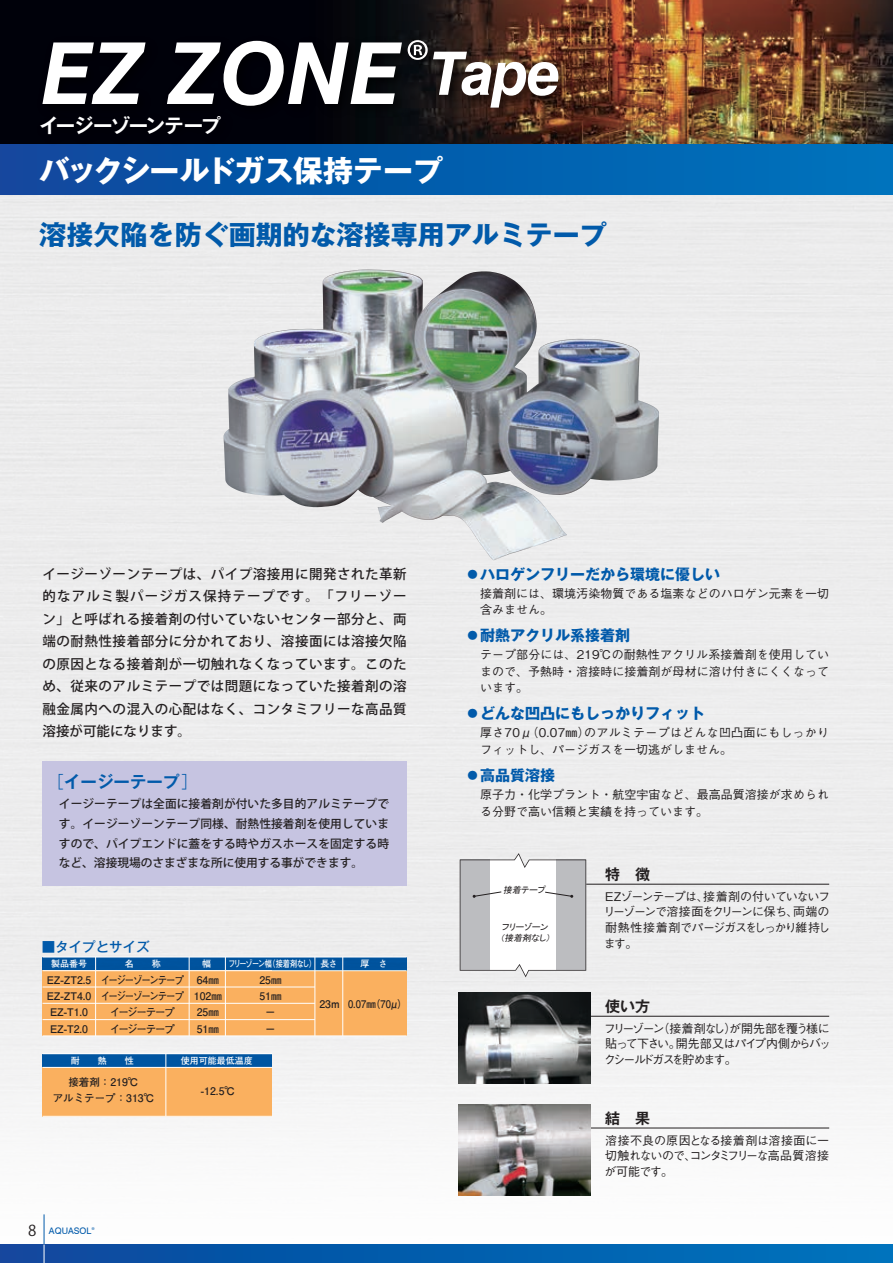
<style>
.page{position:relative;width:893px;height:1263px;background:#fff}
.page>*{position:absolute;margin:0;border:0;box-sizing:border-box;transform-origin:0 0}
.t1{font:italic 700 85.5px "Swiss 721 BT";color:#fff}
.t2{font:700 30px "Gothic MB101 Pro";letter-spacing:-.025em;color:#fff}
.t3{font:700 27px "Gothic MB101 Pro";color:#015aaa}
.t4{font:700 19.5px "Gothic MB101 Pro De";letter-spacing:-.07em;color:#fff}
.t5{font:700 16.5px "Gothic MB101 Pro De";color:#015aaa}
.t6{font:700 15px "Gothic MB101 Pro";color:#015aaa}
.t7{font:700 15px "Gothic MB101 Pro De";color:#231f20}
.t8{font:500 13.5px/22.5px "Koz Go Pro";letter-spacing:.04em;color:#231f20;text-align:justify}
.t9{font:500 13.5px "Gothic MB101 Pro";color:#015aaa}
.t10{font:500 12px/15.8px "Gothic BBB Pro";letter-spacing:.005em;color:#231f20;text-align:justify}
.t11{font:500 11.7px/19.5px "Koz Go Pro";color:#231f20;text-align:justify}
.t12{font:700 10.5px/16.4px "Futo Go B101 Pro";color:#231f20;text-align:center}
.t13{font:700 10.5px/16.4px "Futo Go B101 Pro";letter-spacing:-.135em;color:#231f20;text-align:center;scale:.9 1}
.t14{font:700 10.5px "Futo Go B101 Pro";color:#231f20;scale:.9 1}
.t15{font:700 9px "Futo Go B101 Pro";color:#fff}
.t16{font:700 9px "Futo Go B101 Pro";letter-spacing:-.125em;color:#fff;scale:.8 1}
.t17{font:9px "Swiss 721 BT";color:#015aaa}
.t18{font:italic 8.85px/10.5px "MS P Gothic";color:#231f20}
.s1{font-size:60px}
.s2{font-family:"Gothic MB101 Pro";font-weight:300}
.s3{font-family:"Koz Go Pro";font-size:15px;color:#231f20}
.s4{font-family:"Koz Go Pro";font-weight:300;font-size:7.5px}
</style>
<div class="page">
<img style="left:0;top:194px;width:893px;height:1050px">
<img style="left:0;top:0;width:893px;height:145px">
<div style="left:0;top:145px;width:893px;height:49px;background:linear-gradient(to right,#0c479d,#0074bd)"></div>
<hr style="left:44px;top:1214px;width:1px;height:49px;background:#015aaa">
<div style="left:0;top:1244px;width:893px;height:19px;background:linear-gradient(to right,#0c479d,#0074bd)"></div>
<svg style="left:44px;top:1244px;width:1px;height:19px"></svg>
<img style="left:223px;top:270px;width:168px;height:253px">
<img style="left:33px;top:10px;width:543px;height:131px">
<img style="left:31px;top:107px;width:207px;height:47px">
<div style="left:272px;top:971px;width:135px;height:65px;background:#fab05f"></div>
<hr style="left:582px;top:884px;width:247px;height:1px;background:#231f20">
<div style="left:43px;top:957px;width:364px;height:14px;background:#00539e"></div>
<svg style="left:95px;top:958px;width:1px;height:12px"></svg>
<svg style="left:225px;top:958px;width:1px;height:12px"></svg>
<svg style="left:315px;top:958px;width:1px;height:12px"></svg>
<svg style="left:460px;top:853px;width:126px;height:124px"></svg>
<hr style="left:582px;top:1016px;width:247px;height:1px;background:#231f20">
<hr style="left:582px;top:1128px;width:247px;height:1px;background:#231f20">
<div style="left:43px;top:971px;width:229px;height:16px;background:#fab05f"></div>
<div style="left:43px;top:987px;width:229px;height:16px;background:#fab05f"></div>
<div style="left:43px;top:1003px;width:229px;height:33px;background:#fab05f"></div>
<hr style="left:43px;top:970px;width:364px;height:1px;background:#fff">
<hr style="left:43px;top:957px;width:364px;height:1px;background:#fff">
<hr style="left:43px;top:987px;width:272px;height:1px;background:#fff">
<hr style="left:43px;top:1003px;width:272px;height:1px;background:#fff">
<hr style="left:43px;top:1019px;width:272px;height:1px;background:#fff">
<hr style="left:43px;top:1035px;width:364px;height:1px;background:#fff">
<hr style="left:95px;top:971px;width:1px;height:65px;background:#fff">
<svg style="left:189px;top:957px;width:1px;height:14px"></svg>
<hr style="left:189px;top:971px;width:1px;height:65px;background:#fff">
<hr style="left:225px;top:971px;width:1px;height:65px;background:#fff">
<svg style="left:342px;top:957px;width:1px;height:14px"></svg>
<hr style="left:342px;top:971px;width:1px;height:65px;background:#fff">
<hr style="left:315px;top:971px;width:1px;height:65px;background:#fff">
<div style="left:43px;top:1054px;width:229px;height:13px;background:#0055a2"></div>
<svg style="left:166px;top:1054px;width:1px;height:13px"></svg>
<div style="left:43px;top:1067px;width:229px;height:17px;background:#fab05f"></div>
<div style="left:43px;top:1084px;width:229px;height:16px;background:#fab05f"></div>
<div style="left:43px;top:1100px;width:229px;height:16px;background:#fab05f"></div>
<hr style="left:43px;top:1067px;width:229px;height:1px;background:#fff">
<hr style="left:43px;top:1053px;width:229px;height:1px;background:#fff">
<hr style="left:43px;top:1116px;width:229px;height:1px;background:#fff">
<hr style="left:166px;top:1067px;width:1px;height:49px;background:#fff">
<img style="left:459px;top:992px;width:132px;height:91px">
<img style="left:459px;top:1104px;width:132px;height:91px">
<div style="left:43px;top:761px;width:364px;height:125px;background:#c6c4e1"></div>
<h1 class="t1" style="left:41px;top:22px;width:522px">EZ ZONE<sup>®</sup><span class="s1">Tape</span></h1>
<h3 class="t4" style="left:40px;top:109px;width:183px">イージーゾーンテープ</h3>
<h2 class="t2" style="left:40px;top:145px;width:405px">バックシールドガス保持テープ</h2>
<h3 class="t3" style="left:40px;top:212px;width:569px">溶接欠陥を防ぐ画期的な溶接専用アルミテープ</h3>
<p class="t8" style="left:43px;top:563px;width:366px">イージーゾーンテープは、パイプ溶接用に開発された革新的なアルミ製パージガス保持テープです。「フリーゾーン」と呼ばれる接着剤の付いていないセンター部分と、両端の耐熱性接着部分に分かれており、溶接面には溶接欠陥の原因となる接着剤が一切触れなくなっています。このため、従来のアルミテープでは問題になっていた接着剤の溶融金属内への混入の心配はなく、コンタミフリーな高品質溶接が可能になります。</p>
<p class="t6" style="left:465px;top:562px;width:256px">●ハロゲンフリーだから環境に優しい</p>
<p class="t10" style="left:480px;top:584px;width:351px;line-height:16.5px">接着剤には、環境汚染物質である塩素などのハロゲン元素を一切含みません。</p>
<p class="t6" style="left:465px;top:623px;width:166px">●耐熱アクリル系接着剤</p>
<p class="t10" style="left:480px;top:645px;width:351px;line-height:16.5px">テープ部分には、219℃の耐熱性アクリル系接着剤を使用していまので、予熱時・溶接時に接着剤が母材に溶け付きにくくなっています。</p>
<p class="t6" style="left:465px;top:701px;width:241px">●どんな凹凸にもしっかりフィット</p>
<p class="t10" style="left:480px;top:723px;width:351px;line-height:16.5px">厚さ70μ（0.07㎜）のアルミテープはどんな凹凸面にもしっかりフィットし、パージガスを一切逃がしません。</p>
<p class="t6" style="left:465px;top:763px;width:91px">●高品質溶接</p>
<p class="t10" style="left:480px;top:785px;width:351px;line-height:16.5px">原子力・化学プラント・航空宇宙など、最高品質溶接が求められる分野で高い信頼と実績を持っています。</p>
<h3 class="t5" style="left:48px;top:767px;width:152px"><span class="s2">［</span>イージーテープ<span class="s2">］</span></h3>
<p class="t11" style="left:59px;top:795px;width:332px">イージーテープは全面に接着剤が付いた多目的アルミテープです。イージーゾーンテープ同様、耐熱性接着剤を使用していますので、パイプエンドに蓋をする時やガスホースを固定する時など、溶接現場のさまざまな所に使用する事ができます。</p>
<p class="t7" style="left:605px;top:861px;width:46px">特　徴</p>
<p class="t9" style="left:42px;top:935px;width:110px">■タイプとサイズ</p>
<p class="t15" style="left:51px;top:957px;width:37px">製品番号</p>
<p class="t12" style="left:47px;top:970px;width:46px">EZ-ZT2.5<br>EZ-ZT4.0<br>EZ-T1.0<br>EZ-T2.0</p>
<p class="t16" style="left:228px;top:957px;width:111px">フリーゾーン幅（接着剤なし）</p>
<p class="t12" style="left:259px;top:970px;width:24px">25㎜<br>51㎜－－</p>
<p class="t15" style="left:125px;top:957px;width:37px">名　　称</p>
<p class="t15" style="left:202px;top:957px;width:10px">幅</p>
<p class="t13" style="left:101px;top:970px;width:94px">イージーゾーンテープイージーゾーンテープイージーテープ<br>イージーテープ</p>
<p class="t12" style="left:194px;top:970px;width:30px;text-align:left">64㎜<br>102㎜<br>25㎜<br>51㎜</p>
<p class="t15" style="left:321px;top:957px;width:18px">長さ</p>
<p class="t12" style="left:319px;top:994px;width:22px">23m</p>
<p class="t15" style="left:71px;top:1053px;width:64px">耐　　熱　　性</p>
<p class="t12" style="left:53px;top:1072px;width:103px">接着剤：219℃<br>アルミテープ：313℃</p>
<p class="t15" style="left:181px;top:1053px;width:73px">使用可能最低温度</p>
<p class="t12" style="left:201px;top:1081px;width:36px">-12.5℃</p>
<p class="t15" style="left:360px;top:957px;width:28px">厚　さ</p>
<p class="t14" style="left:348px;top:996px;width:67px">0.07㎜（70μ）</p>
<p class="t17" style="left:28px;top:1225px;width:68px"><span class="s3">8</span> AQUASOL<span class="s4">®</span></p>
<p class="t18" style="left:503px;top:884px;width:45px">接着テープ</p>
<p class="t18" style="left:500px;top:921px;width:53px">フリーゾーン（接着剤なし）</p>
<p class="t10" style="left:603px;top:887px;width:228px">EZゾーンテープは、接着剤の付いていないフリーゾーンで溶接面をクリーンに保ち、両端の耐熱性接着剤でパージガスをしっかり維持します。</p>
<p class="t7" style="left:605px;top:993px;width:46px">使い方</p>
<p class="t10" style="left:604px;top:1019px;width:229px">フリーゾーン（接着剤なし）が開先部を覆う様に貼って下さい。開先部又はパイプ内側からバックシールドガスを貯めます。</p>
<p class="t7" style="left:605px;top:1105px;width:46px">結　果</p>
<p class="t10" style="left:604px;top:1131px;width:226px">溶接不良の原因となる接着剤は溶接面に一切触れないので、コンタミフリーな高品質溶接が可能です。</p>
</div>
